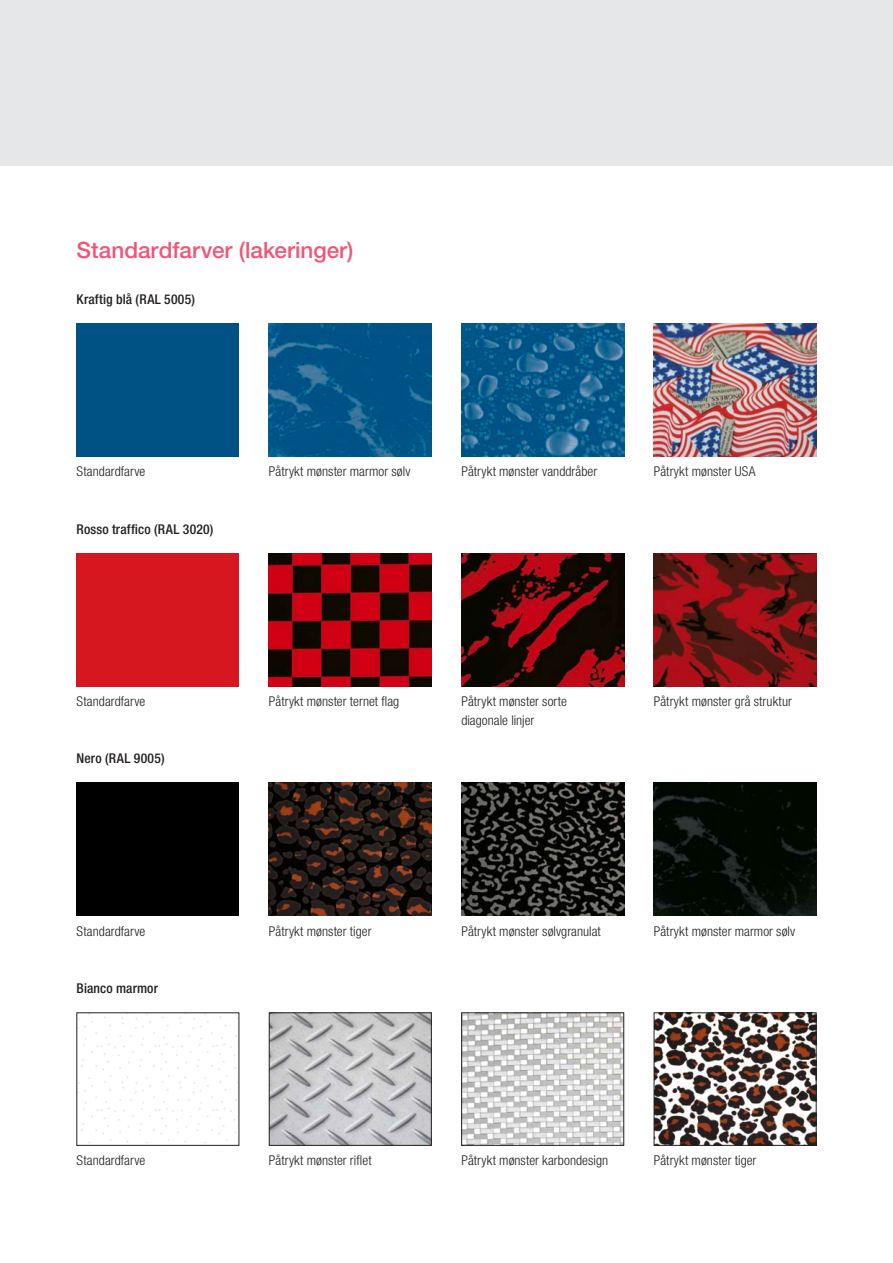
<style>
.page{position:relative;width:893px;height:1263px;background:#fff}
.page>*{position:absolute;margin:0;border:0;box-sizing:border-box;transform-origin:0 0}
.t1{font:500 22.5px "Helvetica Neue LT Pro";color:#f05677}
.t2{font:300 condensed 13.5px/19.2px "Helvetica Neue LT Pro";letter-spacing:.005em;color:#231f20}
.t3{font:500 condensed 13.5px "Helvetica Neue LT Pro";letter-spacing:.015em;color:#231f20}
</style>
<div class="page">
<div style="left:0;top:0;width:893px;height:166px;background:#e6e7e9"></div>
<img style="left:461px;top:324px;width:163px;height:133px">
<img style="left:461px;top:553px;width:163px;height:133px">
<img style="left:461px;top:783px;width:163px;height:133px">
<img style="left:463px;top:1014px;width:159px;height:129px">
<div style="left:461px;top:1012px;width:163px;height:133px;border:1px solid #231f20"></div>
<img style="left:269px;top:324px;width:163px;height:133px">
<img style="left:269px;top:553px;width:163px;height:133px">
<img style="left:269px;top:783px;width:163px;height:133px">
<img style="left:271px;top:1014px;width:159px;height:129px">
<div style="left:269px;top:1012px;width:163px;height:133px;border:1px solid #231f20"></div>
<div style="left:77px;top:323px;width:162px;height:134px;background:#005285"></div>
<div style="left:77px;top:553px;width:162px;height:134px;background:#d7171f"></div>
<div style="left:77px;top:782px;width:162px;height:134px;background:#000"></div>
<img style="left:79px;top:1014px;width:158px;height:129px">
<img style="left:654px;top:324px;width:162px;height:133px">
<img style="left:654px;top:553px;width:162px;height:133px">
<img style="left:654px;top:783px;width:162px;height:133px">
<img style="left:656px;top:1014px;width:158px;height:129px">
<div style="left:654px;top:1012px;width:162px;height:133px;border:1px solid #231f20"></div>
<h1 class="t1" style="left:77px;top:237px;width:278px">Standardfarver (lakeringer)</h1>
<p class="t3" style="left:77px;top:291px;width:120px">Kraftig blå (RAL 5005)</p>
<p class="t2" style="left:77px;top:462px;width:70px">Standardfarve</p>
<p class="t3" style="left:77px;top:521px;width:138px">Rosso traffico (RAL 3020)</p>
<p class="t2" style="left:269px;top:462px;width:143px">Påtrykt mønster marmor sølv</p>
<p class="t2" style="left:461px;top:462px;width:137px">Påtrykt mønster vanddråber</p>
<p class="t2" style="left:654px;top:462px;width:103px">Påtrykt mønster USA</p>
<p class="t2" style="left:77px;top:691px;width:70px">Standardfarve</p>
<p class="t3" style="left:77px;top:750px;width:90px">Nero (RAL 9005)</p>
<p class="t2" style="left:269px;top:691px;width:132px">Påtrykt mønster ternet flag</p>
<p class="t2" style="left:461px;top:691px;width:107px">Påtrykt mønster sorte diagonale linjer</p>
<p class="t2" style="left:654px;top:691px;width:140px">Påtrykt mønster grå struktur</p>
<p class="t2" style="left:77px;top:921px;width:70px">Standardfarve</p>
<p class="t3" style="left:77px;top:980px;width:83px">Bianco marmor</p>
<p class="t2" style="left:269px;top:921px;width:104px">Påtrykt mønster tiger</p>
<p class="t2" style="left:461px;top:921px;width:141px">Påtrykt mønster sølvgranulat</p>
<p class="t2" style="left:654px;top:921px;width:143px">Påtrykt mønster marmor sølv</p>
<p class="t2" style="left:77px;top:1151px;width:70px">Standardfarve</p>
<p class="t2" style="left:269px;top:1151px;width:104px">Påtrykt mønster riflet</p>
<p class="t2" style="left:461px;top:1151px;width:148px">Påtrykt mønster karbondesign</p>
<p class="t2" style="left:654px;top:1151px;width:104px">Påtrykt mønster tiger</p>
</div>
